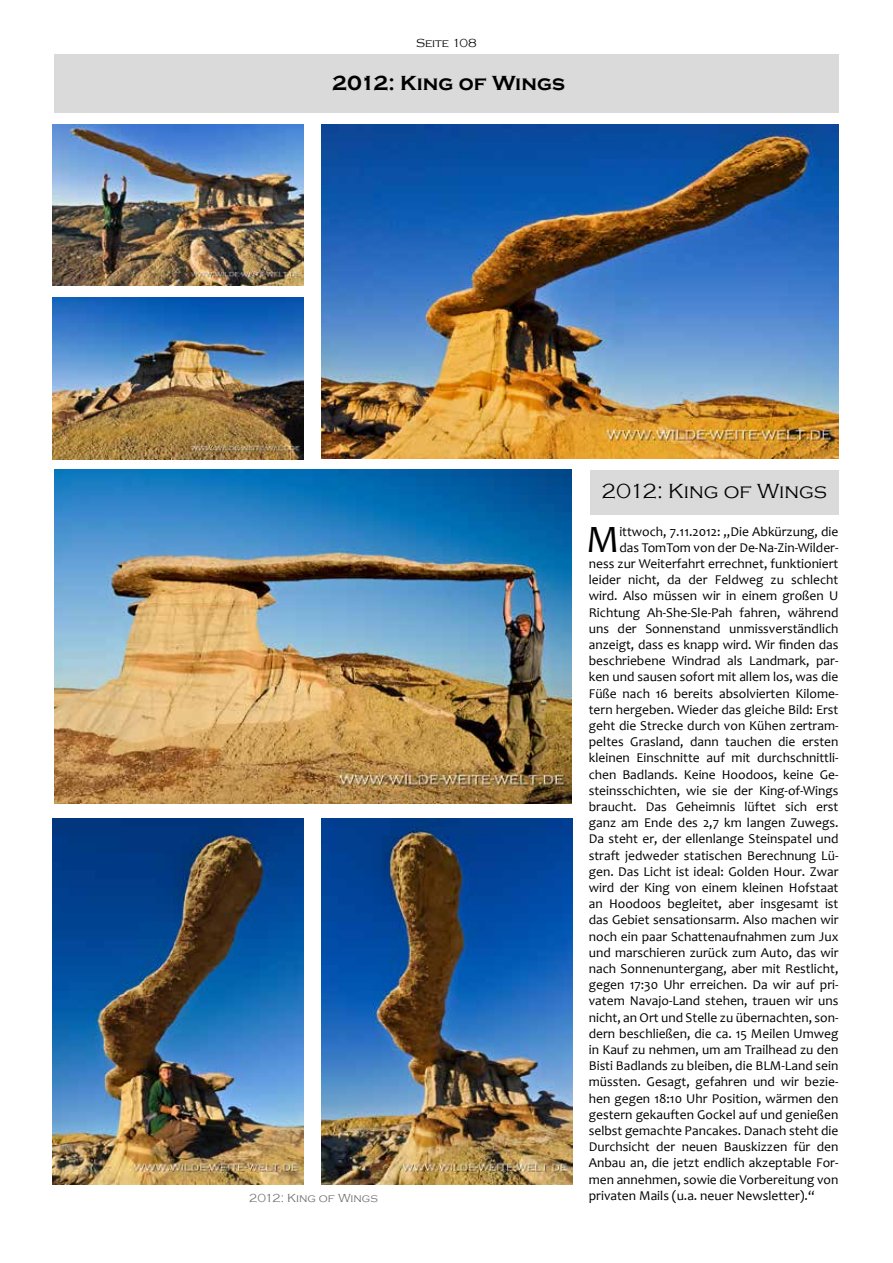
<style>
.page{position:relative;width:893px;height:1263px;background:#fff}
.page>*{position:absolute;margin:0;border:0;box-sizing:border-box;transform-origin:0 0}
.t1{font:39px "Candara";color:#000}
.t2{font:700 21px "Copperplate Gothic";color:#000}
.t3{font:300 21px "Copperplate Gothic";color:#000}
.t4{font:13.5px "Candara";color:#000}
.t5{font:300 12px "Copperplate Gothic";color:#706f6f}
.t6{font:300 12px "Copperplate Gothic";color:#000}
</style>
<div class="page">
<div style="left:54px;top:55px;width:785px;height:58px;background:#dadada"></div>
<img style="left:322px;top:819px;width:251px;height:366px">
<img style="left:322px;top:124px;width:516px;height:334px">
<img style="left:54px;top:469px;width:518px;height:335px">
<img style="left:53px;top:298px;width:251px;height:161px">
<img style="left:53px;top:124px;width:251px;height:162px">
<img style="left:53px;top:819px;width:251px;height:366px">
<div style="left:590px;top:470px;width:248px;height:45px;background:#dadada"></div>
<p class="t6" style="left:416px;top:36px;width:62px">Seite 108</p>
<h2 class="t2" style="left:332px;top:71px;width:234px">2012: King of Wings</h2>
<p class="t5" style="left:249px;top:1191px;width:130px">2012: King of Wings</p>
<h2 class="t3" style="left:601px;top:480px;width:227px">2012: King of Wings</h2>
<h1 class="t1" style="left:586px;top:515px;width:35px">M</h1>
<p class="t4" style="left:619px;top:523px;width:221px">ittwoch, 7.11.2012: „Die Abkürzung, die</p>
<p class="t4" style="left:619px;top:539px;width:221px">das TomTom von der De-Na-Zin-Wilder-</p>
<p class="t4" style="left:589px;top:555px;width:251px">ness zur Weiterfahrt errechnet, funktioniert</p>
<p class="t4" style="left:589px;top:571px;width:251px">leider nicht, da der Feldweg zu schlecht</p>
<p class="t4" style="left:589px;top:587px;width:251px">wird. Also müssen wir in einem großen U</p>
<p class="t4" style="left:589px;top:604px;width:251px">Richtung Ah-She-Sle-Pah fahren, während</p>
<p class="t4" style="left:589px;top:620px;width:251px">uns der Sonnenstand unmissverständlich</p>
<p class="t4" style="left:589px;top:636px;width:251px">anzeigt, dass es knapp wird. Wir finden das</p>
<p class="t4" style="left:589px;top:652px;width:251px">beschriebene Windrad als Landmark, par-</p>
<p class="t4" style="left:589px;top:668px;width:251px">ken und sausen sofort mit allem los, was die</p>
<p class="t4" style="left:589px;top:685px;width:251px">Füße nach 16 bereits absolvierten Kilome-</p>
<p class="t4" style="left:589px;top:701px;width:251px">tern hergeben. Wieder das gleiche Bild: Erst</p>
<p class="t4" style="left:589px;top:717px;width:251px">geht die Strecke durch von Kühen zertram-</p>
<p class="t4" style="left:589px;top:733px;width:251px">peltes Grasland, dann tauchen die ersten</p>
<p class="t4" style="left:589px;top:749px;width:251px">kleinen Einschnitte auf mit durchschnittli-</p>
<p class="t4" style="left:589px;top:766px;width:251px">chen Badlands. Keine Hoodoos, keine Ge-</p>
<p class="t4" style="left:589px;top:782px;width:251px">steinsschichten, wie sie der King-of-Wings</p>
<p class="t4" style="left:589px;top:798px;width:251px">braucht. Das Geheimnis lüftet sich erst</p>
<p class="t4" style="left:589px;top:814px;width:251px">ganz am Ende des 2,7 km langen Zuwegs.</p>
<p class="t4" style="left:589px;top:830px;width:251px">Da steht er, der ellenlange Steinspatel und</p>
<p class="t4" style="left:589px;top:847px;width:251px">straft jedweder statischen Berechnung Lü-</p>
<p class="t4" style="left:589px;top:863px;width:251px">gen. Das Licht ist ideal: Golden Hour. Zwar</p>
<p class="t4" style="left:589px;top:879px;width:251px">wird der King von einem kleinen Hofstaat</p>
<p class="t4" style="left:589px;top:895px;width:251px">an Hoodoos begleitet, aber insgesamt ist</p>
<p class="t4" style="left:589px;top:911px;width:251px">das Gebiet sensationsarm. Also machen wir</p>
<p class="t4" style="left:589px;top:928px;width:251px">noch ein paar Schattenaufnahmen zum Jux</p>
<p class="t4" style="left:589px;top:944px;width:251px">und marschieren zurück zum Auto, das wir</p>
<p class="t4" style="left:589px;top:960px;width:251px">nach Sonnenuntergang, aber mit Restlicht,</p>
<p class="t4" style="left:589px;top:976px;width:251px">gegen 17:30 Uhr erreichen. Da wir auf pri-</p>
<p class="t4" style="left:589px;top:992px;width:251px">vatem Navajo-Land stehen, trauen wir uns</p>
<p class="t4" style="left:589px;top:1009px;width:251px">nicht, an Ort und Stelle zu übernachten, son-</p>
<p class="t4" style="left:589px;top:1025px;width:251px">dern beschließen, die ca. 15 Meilen Umweg</p>
<p class="t4" style="left:589px;top:1041px;width:251px">in Kauf zu nehmen, um am Trailhead zu den</p>
<p class="t4" style="left:589px;top:1057px;width:251px">Bisti Badlands zu bleiben, die BLM-Land sein</p>
<p class="t4" style="left:589px;top:1073px;width:251px">müssten. Gesagt, gefahren und wir bezie-</p>
<p class="t4" style="left:589px;top:1090px;width:251px">hen gegen 18:10 Uhr Position, wärmen den</p>
<p class="t4" style="left:589px;top:1106px;width:251px">gestern gekauften Gockel auf und genießen</p>
<p class="t4" style="left:589px;top:1122px;width:251px">selbst gemachte Pancakes. Danach steht die</p>
<p class="t4" style="left:589px;top:1138px;width:251px">Durchsicht der neuen Bauskizzen für den</p>
<p class="t4" style="left:589px;top:1154px;width:251px">Anbau an, die jetzt endlich akzeptable For-</p>
<p class="t4" style="left:589px;top:1171px;width:251px">men annehmen, sowie die Vorbereitung von</p>
<p class="t4" style="left:589px;top:1187px;width:228px">privaten Mails (u.a. neuer Newsletter).“</p>
</div>
